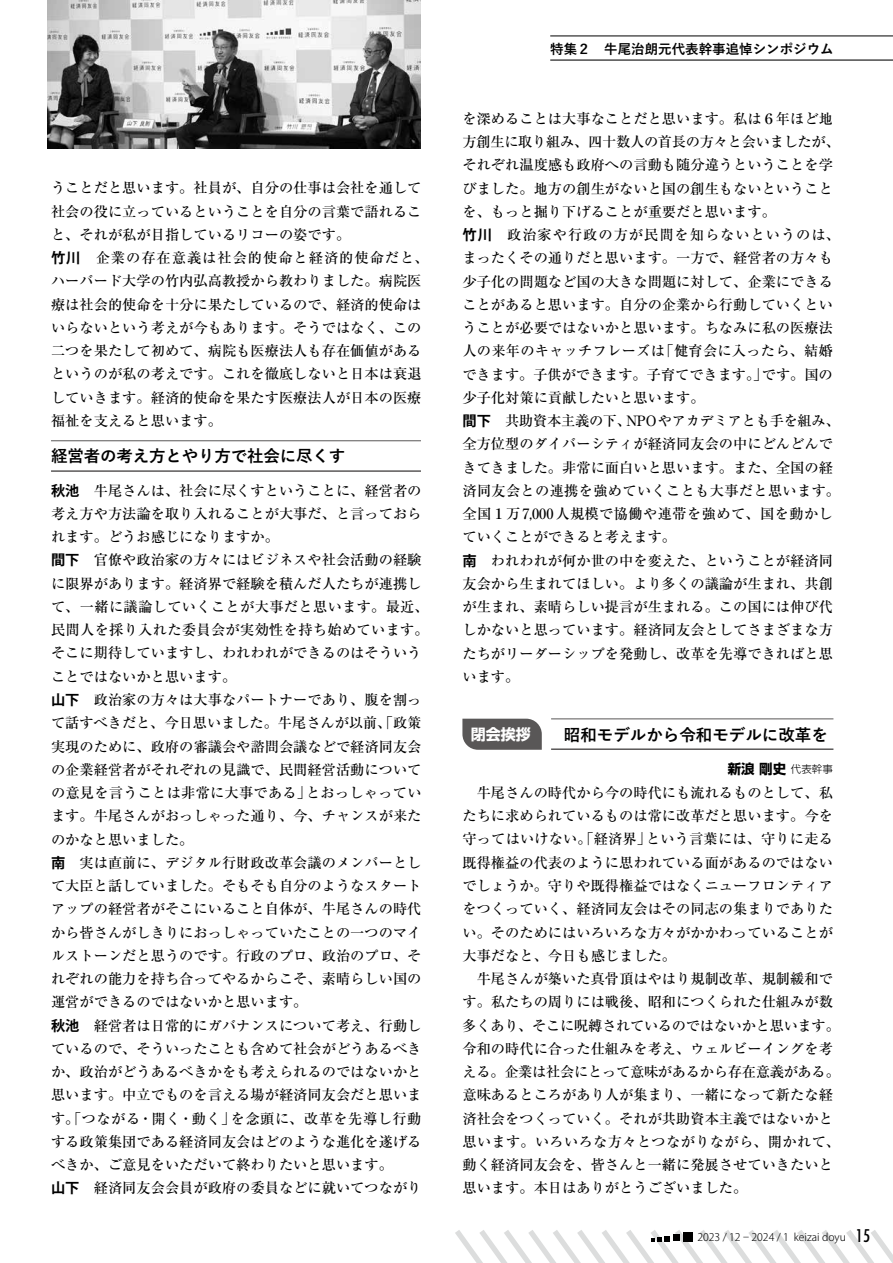
<style>
.page{position:relative;width:893px;height:1263px;background:#fff}
.page>*{position:absolute;margin:0;border:0;box-sizing:border-box;transform-origin:0 0}
.t1{font:700 16.5px "Yu Go Pr 6 N";letter-spacing:-.01em;color:#000}
.t2{font:500 14.25px/23.2px "Ryumin Pr 5";color:#000}
.t3{font:700 13.5px "Yu Go Pr 6 N";color:#000}
.t4{font:700 13.5px "UD Shin Go NT Pr 6";color:#000}
.t5{font:300 10.5px "Koz Go Pro";color:#000}
.s1{font-family:"Koz Go Pro";font-weight:700}
.s2{font-family:"UD Shin Go NT Pr 6";font-size:15px;color:#fff}
.s3{font-weight:300;font-size:10.5px}
.s4{font-family:"Futura";font-weight:500;font-stretch:condensed;font-size:16.95px}
</style>
<div class="page">
<hr style="left:550px;top:36px;width:343px;height:1px;background:#000">
<hr style="left:550px;top:60px;width:343px;height:1px;background:#000">
<svg style="left:455px;top:1230px;width:438px;height:33px"></svg>
<div style="left:673px;top:1234px;width:7px;height:7px;background:#000"></div>
<div style="left:683px;top:1232px;width:9px;height:9px;background:#000"></div>
<svg style="left:462px;top:719px;width:80px;height:31px;background:#626060"></svg>
<img style="left:47px;top:0;width:374px;height:149px">
<hr style="left:51px;top:470px;width:370px;height:2px;background:#595757">
<hr style="left:51px;top:440px;width:370px;height:1px;background:#595757">
<hr style="left:551px;top:748px;width:282px;height:2px;background:#595757">
<hr style="left:551px;top:719px;width:282px;height:1px;background:#595757">
<p class="t2" style="left:51px;top:175px;width:379px">うことだと思います。社員が、自分の仕事は会社を通して社会の役に立っているということを自分の言葉で語れること、それが私が目指しているリコーの姿です。<br><span class="s1">竹川</span>　企業の存在意義は社会的使命と経済的使命だと、ハーバード大学の竹内弘高教授から教わりました。病院医療は社会的使命を十分に果たしているので、経済的使命はいらないという考えが今もあります。そうではなく、この二つを果たして初めて、病院も医療法人も存在価値があるというのが私の考えです。これを徹底しないと日本は衰退していきます。経済的使命を果たす医療法人が日本の医療福祉を支えると思います。</p>
<p class="t1" style="left:51px;top:446px;width:296px">経営者の考え方とやり方で社会に尽くす</p>
<p class="t2" style="left:51px;top:478px;width:379px"><span class="s1">秋池</span>　牛尾さんは、社会に尽くすということに、経営者の考え方や方法論を取り入れることが大事だ、と言っておられます。どうお感じになりますか。<br><span class="s1">間下</span>　官僚や政治家の方々にはビジネスや社会活動の経験に限界があります。経済界で経験を積んだ人たちが連携して、一緒に議論していくことが大事だと思います。最近、民間人を採り入れた委員会が実効性を持ち始めています。そこに期待していますし、われわれができるのはそういうことではないかと思います。<br><span class="s1">山下</span>　政治家の方々は大事なパートナーであり、腹を割って話すべきだと、今日思いました。牛尾さんが以前、「政策実現のために、政府の審議会や諮問会議などで経済同友会の企業経営者がそれぞれの見識で、民間経営活動についての意見を言うことは非常に大事である」とおっしゃっています。牛尾さんがおっしゃった通り、今、チャンスが来たのかなと思いました。<br><span class="s1">南</span>　実は直前に、デジタル行財政改革会議のメンバーとして大臣と話していました。そもそも自分のようなスタートアップの経営者がそこにいること自体が、牛尾さんの時代から皆さんがしきりにおっしゃっていたことの一つのマイルストーンだと思うのです。行政のプロ、政治のプロ、それぞれの能力を持ち合ってやるからこそ、素晴らしい国の運営ができるのではないかと思います。<br><span class="s1">秋池</span>　経営者は日常的にガバナンスについて考え、行動しているので、そういったことも含めて社会がどうあるべきか、政治がどうあるべきかをも考えられるのではないかと思います。中立でものを言える場が経済同友会だと思います。「つながる・開く・動く」を念頭に、改革を先導し行動する政策集団である経済同友会はどのような進化を遂げるべきか、ご意見をいただいて終わりたいと思います。<br><span class="s1">山下</span>　経済同友会会員が政府の委員などに就いてつながり</p>
<p class="t3" style="left:550px;top:41px;width:285px">特集２　牛尾治朗元代表幹事追悼シンポジウム</p>
<p class="t2" style="left:462px;top:106px;width:379px">を深めることは大事なことだと思います。私は６年ほど地方創生に取り組み、四十数人の首長の方々と会いましたが、それぞれ温度感も政府への言動も随分違うということを学びました。地方の創生がないと国の創生もないということを、もっと掘り下げることが重要だと思います。<br><span class="s1">竹川</span>　政治家や行政の方が民間を知らないというのは、まったくその通りだと思います。一方で、経営者の方々も少子化の問題など国の大きな問題に対して、企業にできることがあると思います。自分の企業から行動していくということが必要ではないかと思います。ちなみに私の医療法人の来年のキャッチフレーズは「健育会に入ったら、結婚できます。子供ができます。子育てできます。」です。国の少子化対策に貢献したいと思います。<br><span class="s1">間下</span>　共助資本主義の下、NPOやアカデミアとも手を組み、全方位型のダイバーシティが経済同友会の中にどんどんできてきました。非常に面白いと思います。また、全国の経済同友会との連携を強めていくことも大事だと思います。全国１万7,000人規模で協働や連帯を強めて、国を動かしていくことができると考えます。<br><span class="s1">南</span>　われわれが何か世の中を変えた、ということが経済同友会から生まれてほしい。より多くの議論が生まれ、共創が生まれ、素晴らしい提言が生まれる。この国には伸び代しかないと思っています。経済同友会としてさまざまな方たちがリーダーシップを発動し、改革を先導できればと思います。</p>
<p class="t1" style="left:471px;top:725px;width:358px"><span class="s2">閉会挨拶</span>　　昭和モデルから令和モデルに改革を</p>
<p class="t4" style="left:728px;top:758px;width:107px">新浪 剛史<span class="s3">代表幹事</span></p>
<p class="t2" style="left:462px;top:780px;width:372px;text-align:justify;text-indent:14px">牛尾さんの時代から今の時代にも流れるものとして、私たちに求められているものは常に改革だと思います。今を守ってはいけない。「経済界」という言葉には、守りに走る既得権益の代表のように思われている面があるのではないでしょうか。守りや既得権益ではなくニューフロンティアをつくっていく、経済同友会はその同志の集まりでありたい。そのためにはいろいろな方々がかかわっていることが大事だなと、今日も感じました。</p>
<p class="t2" style="left:462px;top:966px;width:379px;text-indent:14px">牛尾さんが築いた真骨頂はやはり規制改革、規制緩和です。私たちの周りには戦後、昭和につくられた仕組みが数多くあり、そこに呪縛されているのではないかと思います。令和の時代に合った仕組みを考え、ウェルビーイングを考える。企業は社会にとって意味があるから存在意義がある。意味あるところがあり人が集まり、一緒になって新たな経済社会をつくっていく。それが共助資本主義ではないかと思います。いろいろな方々とつながりながら、開かれて、動く経済同友会を、皆さんと一緒に発展させていきたいと思います。本日はありがとうございました。</p>
<p class="t5" style="left:697px;top:1230px;width:174px">2023 / 12 − 2024 / 1 keizai doyu <span class="s4">15</span></p>
</div>
